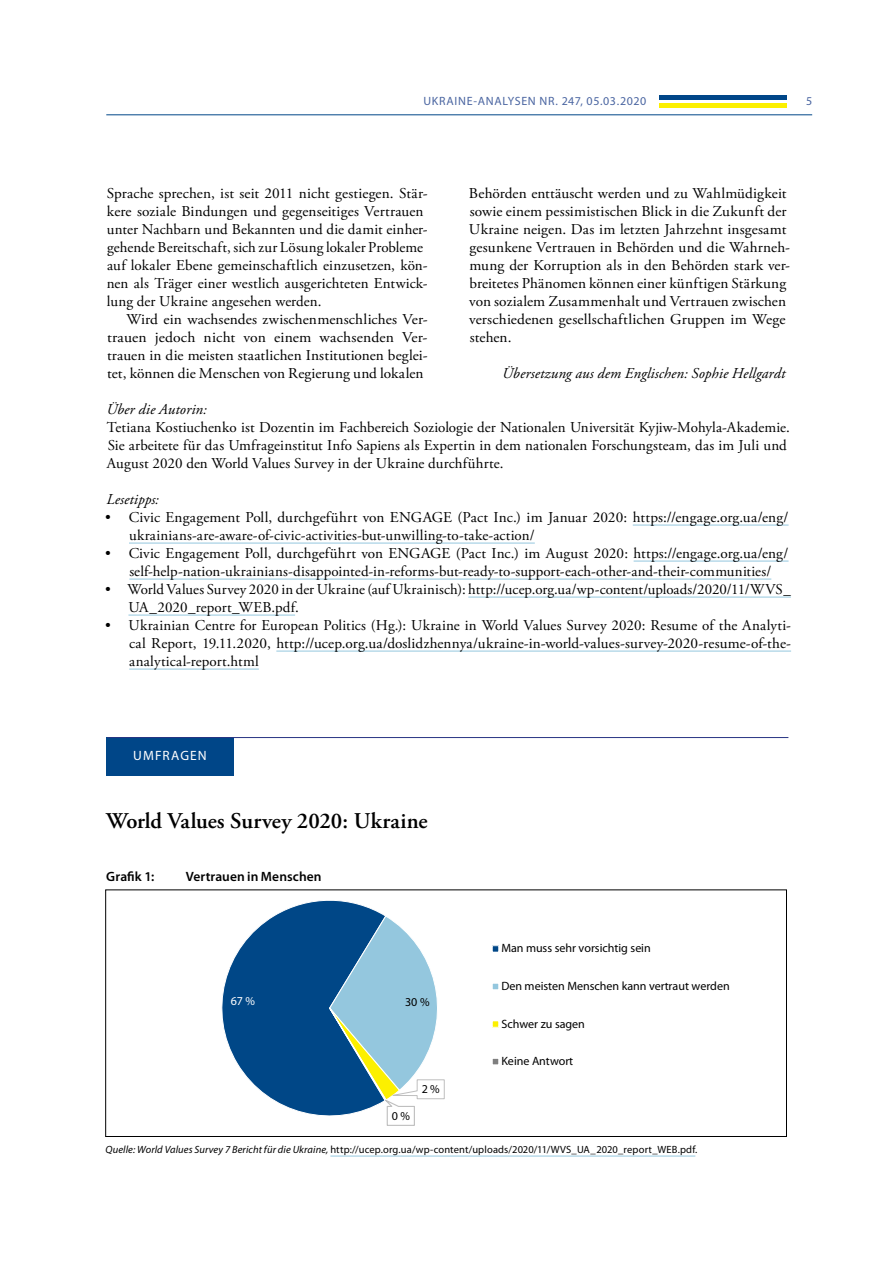
<style>
.page{position:relative;width:893px;height:1263px;background:#fff}
.page>*{position:absolute;margin:0;border:0;box-sizing:border-box;transform-origin:0 0}
.t1{font:600 22.5px "Adobe Garamond Pro";color:#000}
.t2{font:15px/18px "Adobe Garamond Pro";letter-spacing:.01em;color:#000}
.t3{font:italic 15px "Adobe Garamond Pro";letter-spacing:.005em;color:#000}
.t4{font:600 13.5px "Myriad Pro";letter-spacing:.005em;color:#000}
.t5{font:13.5px "Myriad Pro";letter-spacing:.08em;color:#fff}
.t6{font:12px "Myriad Pro";letter-spacing:-.005em;color:#000}
.t7{font:12px "Myriad Pro";letter-spacing:.05em;color:#4a65a1}
.t8{font:12px "Myriad Pro";color:#fff}
.t9{font:10.5px "Myriad Pro";letter-spacing:.01em;color:#000}
.s1{font-style:italic}
</style>
<div class="page">
<div style="left:659px;top:103px;width:128px;height:5px;background:#fcf000"></div>
<hr style="left:659px;top:96px;width:128px;height:4px;background:#004688">
<hr style="left:106px;top:114px;width:706px;height:1px;background:#004688">
<hr style="left:633px;top:525px;width:156px;height:1px;background:#94c7de">
<hr style="left:129px;top:543px;width:406px;height:1px;background:#94c7de">
<hr style="left:634px;top:561px;width:155px;height:1px;background:#94c7de">
<hr style="left:129px;top:579px;width:642px;height:1px;background:#94c7de">
<hr style="left:468px;top:597px;width:323px;height:1px;background:#94c7de">
<hr style="left:128px;top:615px;width:167px;height:1px;background:#94c7de">
<hr style="left:276px;top:651px;width:515px;height:1px;background:#94c7de">
<hr style="left:129px;top:669px;width:130px;height:1px;background:#94c7de">
<div style="left:106px;top:737px;width:128px;height:39px;background:#004688"></div>
<hr style="left:107px;top:737px;width:681px;height:1px;background:#283583">
<svg style="left:221px;top:900px;width:224px;height:226px"></svg>
<div style="left:492px;top:946px;width:7px;height:6px;background:#004787"></div>
<div style="left:492px;top:945px;width:7px;height:7px;border:1px solid #fff"></div>
<div style="left:492px;top:983px;width:7px;height:7px;background:#94c7de"></div>
<div style="left:492px;top:983px;width:7px;height:7px;border:1px solid #fff"></div>
<div style="left:492px;top:1021px;width:7px;height:6px;background:#fcf000"></div>
<div style="left:492px;top:1020px;width:7px;height:7px;border:1px solid #fff"></div>
<div style="left:492px;top:1058px;width:7px;height:7px;background:#7f7f7f"></div>
<div style="left:492px;top:1058px;width:7px;height:7px;border:1px solid #fff"></div>
<div style="left:105px;top:890px;width:682px;height:247px;border:1px solid #000"></div>
<hr style="left:330px;top:1156px;width:365px;height:1px;background:#94c7de">
<p class="t7" style="left:423px;top:94px;width:224px">UKRAINE-ANALYSEN NR. 247, 05.03.2020</p>
<p class="t7" style="left:806px;top:94px;width:8px">5</p>
<p class="t2" style="left:107px;top:185px;width:322px">Sprache sprechen, ist seit 2011 nicht gestiegen. Stär&shy;kere soziale Bindungen und gegenseitiges Vertrauen unter Nachbarn und Bekannten und die damit einher&shy;gehende Bereitschaft, sich zur Lösung lokaler Probleme auf lokaler Ebene gemeinschaftlich einzusetzen, kön&shy;nen als Träger einer westlich ausgerichteten Entwick&shy;lung der Ukraine angesehen werden.</p>
<p class="t2" style="left:107px;top:311px;width:322px;text-align:justify;text-indent:19px">Wird ein wachsendes zwischenmenschliches Ver&shy;trauen jedoch nicht von einem wachsenden Ver&shy;trauen in die meisten staatlichen Institutionen beglei&shy;tet, können die Menschen von Regierung und lokalen</p>
<p class="t2" style="left:469px;top:185px;width:323px">Behörden enttäuscht werden und zu Wahlmüdigkeit sowie einem pessimistischen Blick in die Zukunft der Ukraine neigen. Das im letzten Jahrzehnt insgesamt gesunkene Vertrauen in Behörden und die Wahrneh&shy;mung der Korruption als in den Behörden stark ver&shy;breitetes Phänomen können einer künftigen Stärkung von sozialem Zusammenhalt und Vertrauen zwischen verschiedenen gesellschaftlichen Gruppen im Wege stehen.</p>
<p class="t3" style="left:502px;top:364px;width:285px">Übersetzung aus dem Englischen: Sophie Hellgardt</p>
<p class="t3" style="left:106px;top:400px;width:102px">Über die Autorin:</p>
<p class="t2" style="left:107px;top:419px;width:685px">Tetiana Kostiuchenko ist Dozentin im Fachbereich Soziologie der Nationalen Universität Kyjiw-Mohyla-Akademie.<br>Sie arbeitete für das Umfrageinstitut Info Sapiens als Expertin in dem nationalen Forschungsteam, das im Juli und<br>August 2020 den World Values Survey in der Ukraine durchführte.</p>
<p class="t3" style="left:107px;top:490px;width:54px">Lesetipps:</p>
<p class="t2" style="left:129px;top:509px;width:661px;text-indent:-24px">• Civic Engagement Poll, durchgeführt von ENGAGE (Pact Inc.) im Januar 2020: https://engage.org.ua/eng/ ukrainians-are-aware-of-civic-activities-but-unwilling-to-take-action/</p>
<p class="t2" style="left:105px;top:545px;width:685px;text-align:center">• Civic Engagement Poll, durchgeführt von ENGAGE (Pact Inc.) im August 2020: https://engage.org.ua/eng/ self-help-nation-ukrainians-disappointed-in-reforms-but-ready-to-support-each-other-and-their-communities/</p>
<p class="t2" style="left:128px;top:581px;width:664px;text-indent:-23px">• World Values Survey 2020 in der Ukraine (auf Ukrainisch): http://ucep.org.ua/wp-content/uploads/2020/11/WVS_<br>UA_2020_report_WEB.pdf.</p>
<p class="t2" style="left:129px;top:617px;width:664px;text-align:justify;text-indent:-24px">• Ukrainian Centre for European Politics (Hg.): Ukraine in World Values Survey 2020: Resume of the Analyti&shy;cal Report, 19.11.2020, http://ucep.org.ua/doslidzhennya/ukraine-in-world-values-survey-2020-resume-of-the&shy;analytical-report.html</p>
<p class="t5" style="left:133px;top:747px;width:75px">UMFRAGEN</p>
<h1 class="t1" style="left:106px;top:807px;width:323px">World Values Survey 2020: Ukraine</h1>
<p class="t4" style="left:106px;top:868px;width:50px">Grafik 1:</p>
<p class="t4" style="left:186px;top:868px;width:137px">Vertrauen in Menschen</p>
<p class="t8" style="left:231px;top:993px;width:26px">67 %</p>
<p class="t6" style="left:405px;top:994px;width:26px">30 %</p>
<p class="t6" style="left:392px;top:1108px;width:20px">0 %</p>
<p class="t6" style="left:422px;top:1082px;width:20px">2 %</p>
<p class="t6" style="left:501px;top:941px;width:151px">Man muss sehr vorsichtig sein</p>
<p class="t6" style="left:501px;top:978px;width:230px">Den meisten Menschen kann vertraut werden</p>
<p class="t6" style="left:501px;top:1016px;width:85px">Schwer zu sagen</p>
<p class="t6" style="left:501px;top:1054px;width:73px">Keine Antwort</p>
<p class="t9" style="left:105px;top:1143px;width:594px"><span class="s1">Quelle: World Values Survey 7 Bericht für die Ukraine,</span> http://ucep.org.ua/wp-content/uploads/2020/11/WVS_UA_2020_report_WEB.pdf<span class="s1">.</span></p>
</div>
